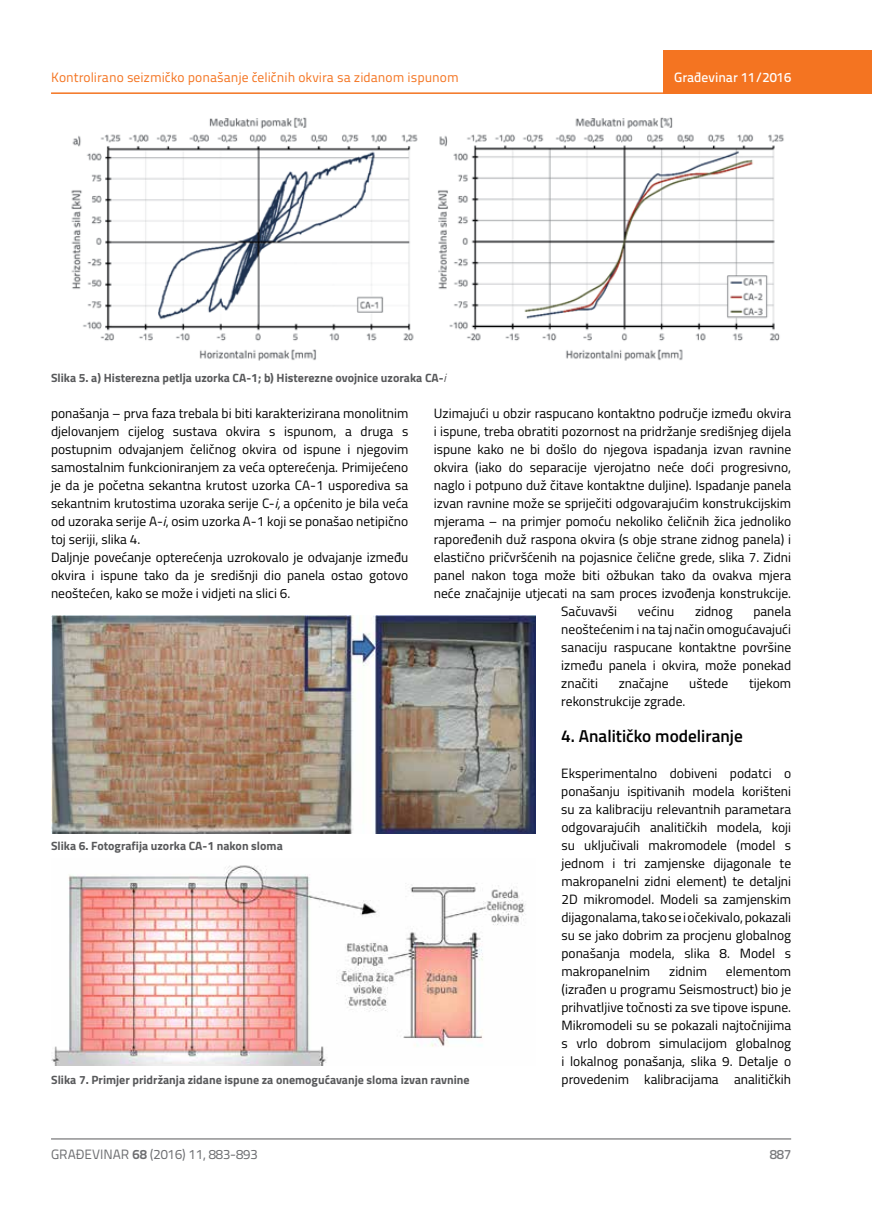
<style>
.page{position:relative;width:872px;height:1212px;background:#fff}
.page>*{position:absolute;margin:0;border:0;box-sizing:border-box;transform-origin:0 0}
.t1{font:600 17.25px "Titillium";color:#000}
.t2{font:13.5px/18px "Titillium";color:#000;text-align:justify}
.t3{font:13.5px "Titillium Text 22 L";color:#f47421}
.t4{font:13.5px "Titillium Text 22 L";color:#6d6e71}
.t5{font:500 13.5px "Titillium Text 22 L";color:#fff}
.t6{font:500 13.5px "Titillium Text 22 L";color:#797a7d}
.t7{font:700 12px "Titillium";color:#58595b}
.s1{font-weight:400;font-style:italic}
.s2{font-style:italic}
.s3{font-weight:700}
</style>
<div class="page">
<hr style="left:51px;top:92px;width:821px;height:2px;background:#f47421">
<div style="left:663px;top:50px;width:209px;height:44px;background:#f47421"></div>
<hr style="left:51px;top:1139px;width:740px;height:1px;background:#58595b">
<img style="left:71px;top:117px;width:713px;height:244px">
<img style="left:51px;top:616px;width:485px;height:217px">
<img style="left:51px;top:865px;width:475px;height:201px">
<p class="t3" style="left:51px;top:68px;width:409px">Kontrolirano seizmičko ponašanje čeličnih okvira sa zidanom ispunom</p>
<p class="t7" style="left:51px;top:368px;width:396px">Slika 5. a) Histerezna petlja uzorka CA-1; b) Histerezne ovojnice uzoraka CA-<span class="s1">i</span></p>
<p class="t5" style="left:674px;top:67px;width:118px">Građevinar 11/2016</p>
<p class="t2" style="left:51px;top:403px;width:359px;text-align:left">ponašanja – prva faza trebala bi biti karakterizirana monolitnim djelovanjem cijelog sustava okvira s ispunom, a druga s postupnim odvajanjem čeličnog okvira od ispune i njegovim samostalnim funkcioniranjem za veća opterećenja. Primijećeno je da je početna sekantna krutost uzorka CA-1 usporediva sa sekantnim krutostima uzoraka serije C-<span class="s2">i,</span> a općenito je bila veća od uzoraka serije A-<span class="s2">i</span>, osim uzorka A-1 koji se ponašao netipično toj seriji, slika 4.<br>Daljnje povećanje opterećenja uzrokovalo je odvajanje između okvira i ispune tako da je središnji dio panela ostao gotovo neoštećen, kako se može i vidjeti na slici 6.</p>
<p class="t2" style="left:434px;top:403px;width:359px">Uzimajući u obzir raspucano kontaktno područje između okvira</p>
<p class="t2" style="left:434px;top:421px;width:359px">i ispune, treba obratiti pozornost na pridržanje središnjeg dijela</p>
<p class="t2" style="left:434px;top:439px;width:359px">ispune kako ne bi došlo do njegova ispadanja izvan ravnine</p>
<p class="t2" style="left:434px;top:457px;width:359px">okvira (iako do separacije vjerojatno neće doći progresivno,</p>
<p class="t2" style="left:434px;top:475px;width:359px">naglo i potpuno duž čitave kontaktne duljine). Ispadanje panela</p>
<p class="t2" style="left:434px;top:493px;width:359px">izvan ravnine može se spriječiti odgovarajućim konstrukcijskim</p>
<p class="t2" style="left:434px;top:511px;width:359px">mjerama – na primjer pomoću nekoliko čeličnih žica jednoliko</p>
<p class="t2" style="left:434px;top:529px;width:359px">rapoređenih duž raspona okvira (s obje strane zidnog panela) i</p>
<p class="t2" style="left:434px;top:547px;width:359px">elastično pričvršćenih na pojasnice čelične grede, slika 7. Zidni</p>
<p class="t2" style="left:434px;top:565px;width:359px">panel nakon toga može biti ožbukan tako da ovakva mjera</p>
<p class="t2" style="left:434px;top:583px;width:359px">neće značajnije utjecati na sam proces izvođenja konstrukcije.</p>
<p class="t2" style="left:561px;top:601px;width:57px">Sačuvavši</p>
<p class="t2" style="left:638px;top:601px;width:38px">većinu</p>
<p class="t2" style="left:695px;top:601px;width:39px">zidnog</p>
<p class="t2" style="left:561px;top:601px;width:231px;text-indent:192px">panela neoštećenim i na taj način omogućavajući sanaciju raspucane kontaktne površine između panela i okvira, može ponekad značiti</p>
<p class="t2" style="left:618px;top:673px;width:51px">značajne</p>
<p class="t2" style="left:689px;top:673px;width:40px">uštede</p>
<p class="t2" style="left:749px;top:673px;width:44px">tijekom</p>
<p class="t2" style="left:561px;top:691px;width:126px">rekonstrukcije zgrade.</p>
<p class="t1" style="left:561px;top:723px;width:183px">4. Analitičko modeliranje</p>
<p class="t2" style="left:561px;top:764px;width:231px">Eksperimentalno dobiveni podatci o ponašanju ispitivanih modela korišteni su za kalibraciju relevantnih parametara odgovarajućih analitičkih modela, koji su uključivali makromodele (model s jednom i tri zamjenske dijagonale te makropanelni zidni element) te detaljni 2D mikromodel. Modeli sa zamjenskim dijagonalama, tako se i očekivalo, pokazali su se jako dobrim za procjenu globalnog ponašanja modela, slika 8. Model s makropanelnim</p>
<p class="t7" style="left:51px;top:837px;width:233px">Slika 6. Fotografija uzorka CA-1 nakon sloma</p>
<p class="t2" style="left:561px;top:962px;width:231px;text-indent:164px">elementom (izrađen u programu Seismostruct) bio je prihvatljive točnosti za sve tipove ispune.<br>Mikromodeli su se pokazali najtočnijima s vrlo dobrom simulacijom globalnog i lokalnog ponašanja, slika 9. Detalje o provedenim kalibracijama analitičkih</p>
<p class="t2" style="left:669px;top:962px;width:39px">zidnim</p>
<p class="t7" style="left:51px;top:1071px;width:420px">Slika 7. Primjer pridržanja zidane ispune za onemogućavanje sloma izvan ravnine</p>
<p class="t4" style="left:51px;top:1144px;width:208px">GRAĐEVINAR <span class="s3">68</span> (2016) 11, 883-893</p>
<p class="t6" style="left:769px;top:1144px;width:23px">887</p>
</div>
